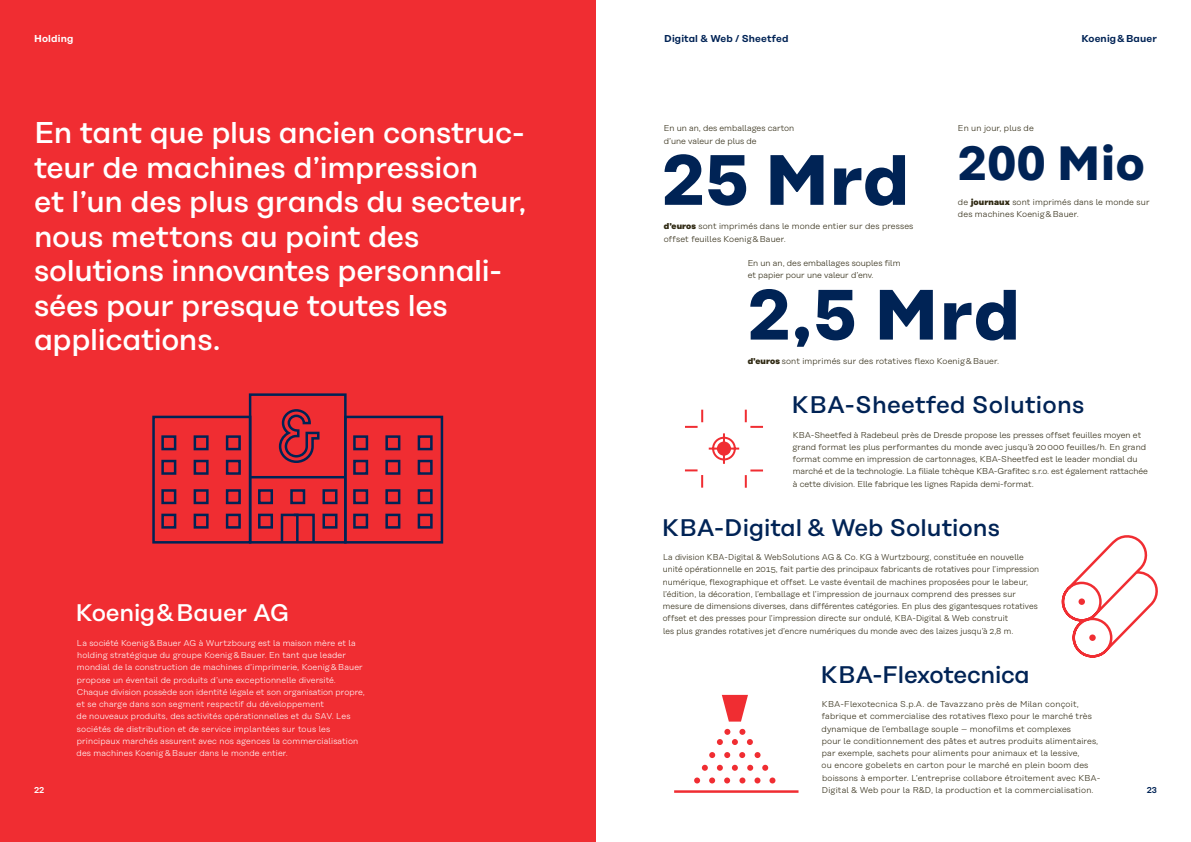
<style>
.page{position:relative;width:1191px;height:842px;background:#fff}
.page>*{position:absolute;margin:0;border:0;box-sizing:border-box;transform-origin:0 0}
.t1{font:700 71px "Koenig&Bauer Type Text";letter-spacing:.015em;color:#002355}
.t2{font:700 48px "Koenig&Bauer Type Text";letter-spacing:.015em;color:#002355}
.t3{font:500 30px/34.5px "Koenig&Bauer Type Headline";letter-spacing:-.01em;color:#fff}
.t4{font:500 24px "Koenig&Bauer Type Headline";color:#002355}
.t5{font:500 24px "Koenig&Bauer Type Headline";letter-spacing:-.01em;color:#fff}
.t6{font:600 10px "Koenig&Bauer Type Headline";letter-spacing:.015em;color:#002355}
.t7{font:600 10px "Koenig&Bauer Type Headline";letter-spacing:.015em;color:#fff}
.t8{font:300 8.5px/12.2px "Koenig&Bauer Type Text";letter-spacing:.005em;color:#2f2912}
.t9{font:300 8.5px/12.2px "Koenig&Bauer Type Text";letter-spacing:.015em;color:#fff}
.t10{font:600 8.5px "Koenig&Bauer Type Headline";color:#002355}
.t11{font:600 8.5px "Koenig&Bauer Type Headline";color:#fff}
.s1{font-weight:800}
</style>
<div class="page">
<div style="left:0;top:0;width:595px;height:842px;background:#f02d32"></div>
<svg style="left:684px;top:409px;width:79px;height:79px"></svg>
<div style="left:717px;top:441px;width:14px;height:15px;background:#f02d32;border-radius:50%"></div>
<hr style="left:674px;top:790px;width:124px;height:3px;background:#f02d32">
<svg style="left:694px;top:777px;width:6px;height:6px"></svg>
<svg style="left:709px;top:777px;width:6px;height:6px"></svg>
<svg style="left:724px;top:777px;width:6px;height:6px"></svg>
<svg style="left:739px;top:777px;width:6px;height:6px"></svg>
<svg style="left:754px;top:777px;width:6px;height:6px"></svg>
<svg style="left:769px;top:777px;width:6px;height:6px"></svg>
<svg style="left:702px;top:765px;width:6px;height:6px"></svg>
<svg style="left:717px;top:765px;width:6px;height:6px"></svg>
<svg style="left:732px;top:765px;width:6px;height:6px"></svg>
<svg style="left:747px;top:765px;width:6px;height:6px"></svg>
<svg style="left:762px;top:765px;width:6px;height:6px"></svg>
<svg style="left:709px;top:752px;width:6px;height:6px"></svg>
<svg style="left:724px;top:752px;width:6px;height:6px"></svg>
<svg style="left:739px;top:752px;width:6px;height:6px"></svg>
<svg style="left:754px;top:752px;width:6px;height:6px"></svg>
<svg style="left:717px;top:729px;width:36px;height:16px"></svg>
<svg style="left:722px;top:695px;width:26px;height:27px"></svg>
<svg style="left:1061px;top:535px;width:97px;height:123px"></svg>
<div style="left:1089px;top:634px;width:6px;height:7px;background:#f02d32;border-radius:50%"></div>
<svg style="left:278px;top:410px;width:42px;height:53px"></svg>
<div style="left:249px;top:393px;width:97px;height:151px;border:2px solid #002355"></div>
<hr style="left:250px;top:476px;width:96px;height:2px;background:#002355">
<svg style="left:279px;top:513px;width:37px;height:31px"></svg>
<div style="left:258px;top:489px;width:15px;height:15px;border:2px solid #002355"></div>
<div style="left:258px;top:514px;width:15px;height:15px;border:2px solid #002355"></div>
<div style="left:322px;top:489px;width:15px;height:15px;border:2px solid #002355"></div>
<div style="left:322px;top:514px;width:15px;height:15px;border:2px solid #002355"></div>
<div style="left:290px;top:489px;width:15px;height:15px;border:2px solid #002355"></div>
<div style="left:161px;top:489px;width:15px;height:15px;border:2px solid #002355"></div>
<div style="left:161px;top:435px;width:15px;height:15px;border:2px solid #002355"></div>
<div style="left:161px;top:514px;width:15px;height:15px;border:2px solid #002355"></div>
<div style="left:161px;top:460px;width:15px;height:15px;border:2px solid #002355"></div>
<div style="left:226px;top:489px;width:15px;height:15px;border:2px solid #002355"></div>
<div style="left:226px;top:435px;width:15px;height:15px;border:2px solid #002355"></div>
<div style="left:226px;top:514px;width:15px;height:15px;border:2px solid #002355"></div>
<div style="left:226px;top:460px;width:15px;height:15px;border:2px solid #002355"></div>
<div style="left:194px;top:489px;width:15px;height:15px;border:2px solid #002355"></div>
<div style="left:194px;top:435px;width:15px;height:15px;border:2px solid #002355"></div>
<div style="left:194px;top:514px;width:15px;height:15px;border:2px solid #002355"></div>
<div style="left:194px;top:460px;width:15px;height:15px;border:2px solid #002355"></div>
<div style="left:152px;top:416px;width:99px;height:128px;border:2px solid #002355"></div>
<div style="left:353px;top:489px;width:15px;height:15px;border:2px solid #002355"></div>
<div style="left:353px;top:435px;width:15px;height:15px;border:2px solid #002355"></div>
<div style="left:353px;top:514px;width:15px;height:15px;border:2px solid #002355"></div>
<div style="left:353px;top:460px;width:15px;height:15px;border:2px solid #002355"></div>
<div style="left:418px;top:489px;width:14px;height:15px;border:2px solid #002355"></div>
<div style="left:418px;top:435px;width:14px;height:15px;border:2px solid #002355"></div>
<div style="left:418px;top:514px;width:14px;height:15px;border:2px solid #002355"></div>
<div style="left:418px;top:460px;width:14px;height:15px;border:2px solid #002355"></div>
<div style="left:385px;top:489px;width:15px;height:15px;border:2px solid #002355"></div>
<div style="left:385px;top:435px;width:15px;height:15px;border:2px solid #002355"></div>
<div style="left:385px;top:514px;width:15px;height:15px;border:2px solid #002355"></div>
<div style="left:385px;top:460px;width:15px;height:15px;border:2px solid #002355"></div>
<div style="left:344px;top:416px;width:99px;height:128px;border:2px solid #002355"></div>
<p class="t7" style="left:34px;top:33px;width:41px">Holding</p>
<h3 class="t3" style="left:34px;top:116px;width:494px">En tant que plus ancien construc&shy;teur de machines d’impression<br>et l’un des plus grands du secteur, nous mettons au point des solutions innovantes personnali&shy;sées pour presque toutes les applications.</h3>
<p class="t11" style="left:34px;top:785px;width:12px">22</p>
<h3 class="t5" style="left:76px;top:599px;width:215px">Koenig &amp; Bauer AG</h3>
<p class="t9" style="left:77px;top:637px;width:290px">La société Koenig &amp; Bauer AG à Wurtzbourg est la maison mère et la holding stratégique du groupe Koenig &amp; Bauer. En tant que leader mondial de la construction de machines d’imprimerie, Koenig &amp; Bauer propose un éventail de produits d’une exceptionnelle diversité.<br>Chaque division possède son identité légale et son organisation propre, et se charge dans son segment respectif du développement<br>de nouveaux produits, des activités opérationnelles et du SAV. Les sociétés de distribution et de service implantées sur tous les principaux marchés assurent avec nos agences la commercialisation des machines Koenig &amp; Bauer dans le monde entier.</p>
<p class="t6" style="left:664px;top:33px;width:126px">Digital &amp; Web / Sheetfed</p>
<p class="t8" style="left:664px;top:122px;width:132px">En un an, des emballages carton d’une valeur de plus de</p>
<h1 class="t1" style="left:662px;top:137px;width:249px">25 Mrd</h1>
<p class="t8" style="left:664px;top:220px;width:251px"><span class="s1">d’euros</span> sont imprimés dans le monde entier sur des presses offset feuilles Koenig &amp; Bauer.</p>
<p class="t6" style="left:1081px;top:33px;width:77px">Koenig &amp; Bauer</p>
<p class="t8" style="left:958px;top:122px;width:77px">En un jour, plus de</p>
<h2 class="t2" style="left:957px;top:134px;width:188px">200 Mio</h2>
<p class="t8" style="left:958px;top:196px;width:193px">de <span class="s1">journaux</span> sont imprimés dans le monde sur des machines Koenig &amp; Bauer.</p>
<p class="t8" style="left:747px;top:257px;width:154px">En un an, des emballages souples film et papier pour une valeur d’env.</p>
<h1 class="t1" style="left:747px;top:272px;width:274px">2,5 Mrd</h1>
<p class="t8" style="left:747px;top:355px;width:253px"><span class="s1">d’euros</span> sont imprimés sur des rotatives flexo Koenig &amp; Bauer.</p>
<h3 class="t4" style="left:791px;top:391px;width:294px">KBA-Sheetfed Solutions</h3>
<p class="t8" style="left:792px;top:429px;width:357px">KBA-Sheetfed à Radebeul près de Dresde propose les presses offset feuilles moyen et grand format les plus performantes du monde avec jusqu’à 20 000 feuilles/h. En grand format comme en impression de cartonnages, KBA-Sheetfed est le leader mondial du marché et de la technologie. La filiale tchèque KBA-Grafitec s.r.o. est également rattachée à cette division. Elle fabrique les lignes Rapida demi-format.</p>
<h3 class="t4" style="left:661px;top:513px;width:340px">KBA-Digital &amp; Web Solutions</h3>
<p class="t8" style="left:662px;top:551px;width:378px">La division KBA-Digital &amp; WebSolutions AG &amp; Co. KG à Wurtzbourg, constituée en nouvelle unité opérationnelle en 2015, fait partie des principaux fabricants de rotatives pour l’impression numérique, flexographique et offset. Le vaste éventail de machines proposées pour le labeur, l’édition, la décoration, l’emballage et l’impression de journaux comprend des presses sur mesure de dimensions diverses, dans différentes catégories. En plus des gigantesques rotatives offset et des presses pour l’impression directe sur ondulé, KBA-Digital &amp; Web construit<br>les plus grandes rotatives jet d’encre numériques du monde avec des laizes jusqu’à 2,8 m.</p>
<h3 class="t4" style="left:820px;top:660px;width:211px">KBA-Flexotecnica</h3>
<p class="t8" style="left:821px;top:698px;width:280px">KBA-Flexotecnica S.p.A. de Tavazzano près de Milan conçoit, fabrique et commercialise des rotatives flexo pour le marché très dynamique de l’emballage souple – monofilms et complexes<br>pour le conditionnement des pâtes et autres produits alimentaires, par exemple, sachets pour aliments pour animaux et la lessive,<br>ou encore gobelets en carton pour le marché en plein boom des boissons à emporter. L’entreprise collabore étroitement avec KBA-Digital &amp; Web pour la R&amp;D, la production et la commercialisation.</p>
<p class="t10" style="left:1146px;top:785px;width:12px">23</p>
</div>
